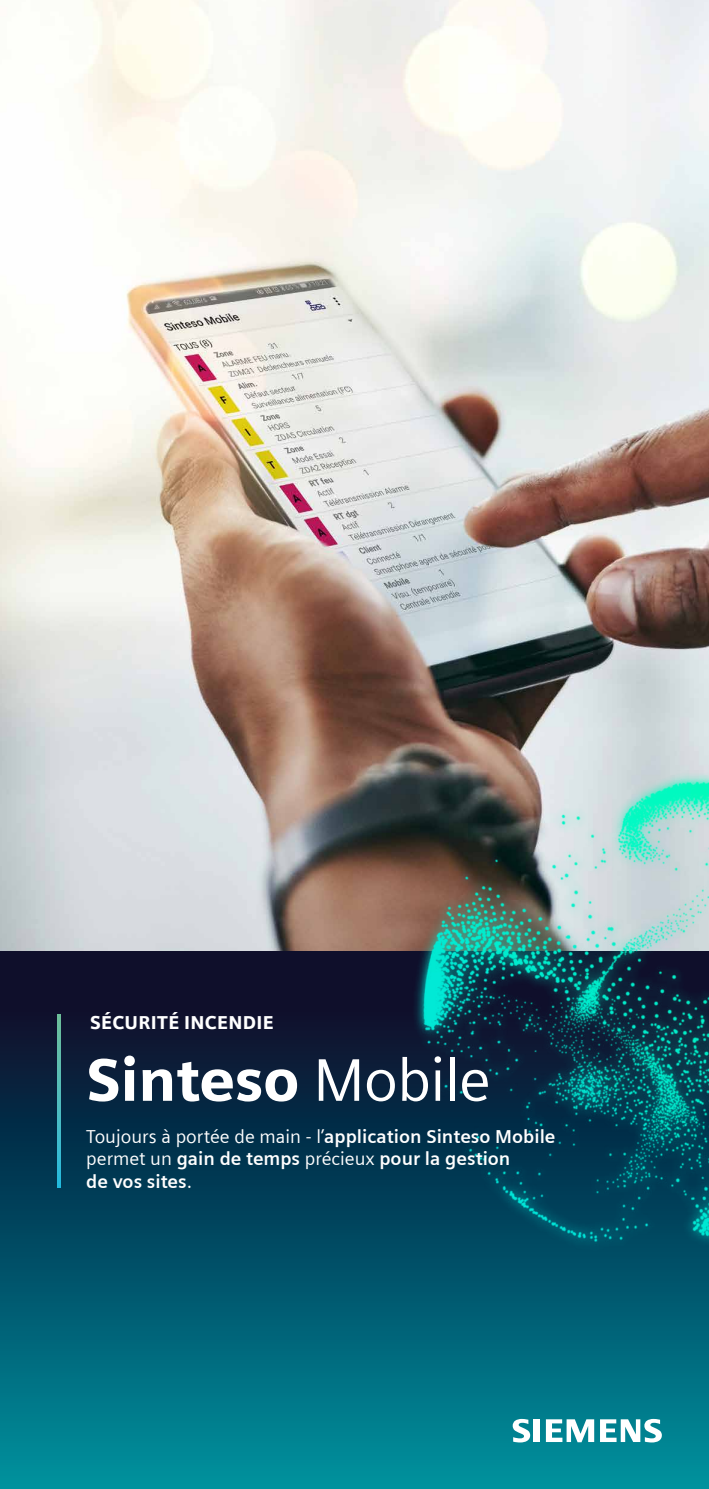
<style>
.page{position:relative;width:709px;height:1489px;background:#fff}
.page>*{position:absolute;margin:0;border:0;box-sizing:border-box;transform-origin:0 0}
.t1{font:900 60px "Siemens Sans";letter-spacing:-.01em;color:#fff}
.t2{font:700 18.75px/22.5px "Siemens Sans";color:#fff}
.t3{font:900 18.75px "Siemens Sans";letter-spacing:.02em;color:#fff}
.s1{font-weight:400}
</style>
<div class="page">
<img style="left:0;top:0;width:709px;height:951px">
<div style="left:0;top:951px;width:709px;height:537px;background:linear-gradient(to bottom,#0c001f,#008e9d)"></div>
<img style="left:354px;top:744px;width:355px;height:535px">
<svg style="left:57px;top:1014px;width:4px;height:173px"></svg>
<svg style="left:512px;top:1418px;width:28px;height:24px"></svg>
<svg style="left:546px;top:1419px;width:48px;height:22px"></svg>
<svg style="left:600px;top:1418px;width:62px;height:24px"></svg>
<p class="t3" style="left:90px;top:1011px;width:185px">SÉCURITÉ INCENDIE</p>
<h1 class="t1" style="left:86px;top:1044px;width:406px">Sinteso <span class="s1">Mobile</span></h1>
<p class="t2" style="left:86px;top:1125px;width:471px"><span class="s1">Toujours à portée de main - l’</span>application Sinteso Mobile <span class="s1">permet un</span> gain de temps <span class="s1">précieux</span> pour la gestion<br>de vos sites<span class="s1">.</span></p>
</div>
